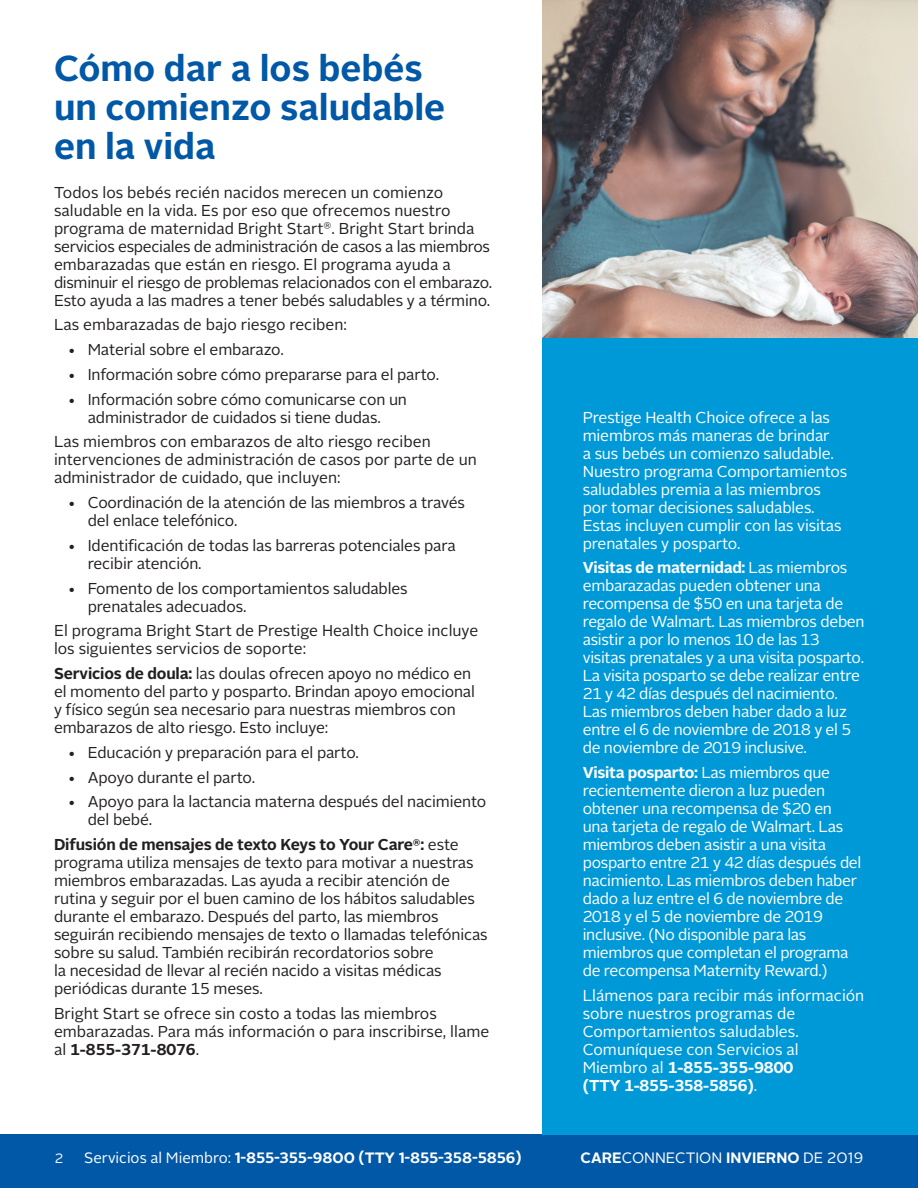
<style>
.page{position:relative;width:918px;height:1188px;background:#fff}
.page>*{position:absolute;margin:0;border:0;box-sizing:border-box;transform-origin:0 0}
.t1{font:700 36px/39px "Alright Sans";color:#0158a6}
.Body{font:15.75px/18px "Alright Sans";letter-spacing:-.01em;color:#231f20}
.Body-2{font:15.75px/18px "Alright Sans";letter-spacing:-.02em;color:#fff}
.Body-3{font:15.75px/18px "Alright Sans";color:#fff}
.t2{font:700 15px "Alright Sans";letter-spacing:-.005em;color:#fff}
.t3{font:15px "Alright Sans";color:#fff}
.t4{font:13.5px "Alright Sans";color:#fff}
.s1{font-weight:700}
.s2{font-weight:400}
</style>
<div class="page">
<div style="left:0;top:1134px;width:918px;height:54px;background:#0158a6"></div>
<div style="left:542px;top:0;width:376px;height:1134px;background:#0099d8"></div>
<img style="left:542px;top:0;width:376px;height:338px">
<p class="t1" style="left:54px;top:49px;width:393px">Cómo dar a los bebés un comienzo saludable en la vida</p>
<p class="Body" style="left:54px;top:183px;width:440px">Todos los bebés recién nacidos merecen un comienzo saludable en la vida. Es por eso que ofrecemos nuestro programa de maternidad Bright Start<sup>®</sup>. Bright Start brinda servicios especiales de administración de casos a las miembros embarazadas que están en riesgo. El programa ayuda a disminuir el riesgo de problemas relacionados con el embarazo.<br>Esto ayuda a las madres a tener bebés saludables y a término.</p>
<p class="Body" style="left:54px;top:316px;width:294px">Las embarazadas de bajo riesgo reciben:</p>
<p class="Body" style="left:68px;top:341px;width:218px">• Material sobre el embarazo.</p>
<p class="Body" style="left:68px;top:366px;width:373px">• Información sobre cómo prepararse para el parto.</p>
<p class="Body" style="left:68px;top:390px;width:341px;text-align:center">• Información sobre cómo comunicarse con un administrador de cuidados si tiene dudas.</p>
<p class="Body" style="left:54px;top:433px;width:424px">Las miembros con embarazos de alto riesgo reciben intervenciones de administración de casos por parte de un administrador de cuidado, que incluyen:</p>
<p class="Body" style="left:88px;top:494px;width:379px;text-indent:-20px">• Coordinación de la atención de las miembros a través del enlace telefónico.</p>
<p class="Body" style="left:88px;top:537px;width:370px;text-indent:-20px">• Identificación de todas las barreras potenciales para recibir atención.</p>
<p class="Body" style="left:88px;top:579px;width:321px;text-indent:-20px">• Fomento de los comportamientos saludables prenatales adecuados.</p>
<p class="Body" style="left:54px;top:622px;width:426px">El programa Bright Start de Prestige Health Choice incluye los siguientes servicios de soporte:</p>
<p class="Body" style="left:54px;top:665px;width:423px"><span class="s1">Servicios de doula:</span> las doulas ofrecen apoyo no médico en el momento del parto y posparto. Brindan apoyo emocional y físico según sea necesario para nuestras miembros con embarazos de alto riesgo. Esto incluye:</p>
<p class="Body" style="left:68px;top:744px;width:293px">• Educación y preparación para el parto.</p>
<p class="Body" style="left:68px;top:768px;width:189px">• Apoyo durante el parto.</p>
<p class="Body" style="left:88px;top:793px;width:400px;text-indent:-20px">• Apoyo para la lactancia materna después del nacimiento del bebé.</p>
<p class="Body" style="left:54px;top:836px;width:435px"><span class="s1">Difusión de mensajes de texto Keys to Your Care</span><sup>®</sup><span class="s1">:</span> este programa utiliza mensajes de texto para motivar a nuestras miembros embarazadas. Las ayuda a recibir atención de rutina y seguir por el buen camino de los hábitos saludables durante el embarazo. Después del parto, las miembros seguirán recibiendo mensajes de texto o llamadas telefónicas sobre su salud. También recibirán recordatorios sobre<br>la necesidad de llevar al recién nacido a visitas médicas periódicas durante 15 meses.</p>
<p class="Body" style="left:54px;top:1005px;width:437px">Bright Start se ofrece sin costo a todas las miembros embarazadas. Para más información o para inscribirse, llame al <span class="s1">1-855-371-8076</span>.</p>
<p class="Body-2" style="left:583px;top:408px;width:266px">Prestige Health Choice ofrece a las miembros más maneras de brindar<br>a sus bebés un comienzo saludable.<br>Nuestro programa Comportamientos saludables premia a las miembros por tomar decisiones saludables.<br>Estas incluyen cumplir con las visitas prenatales y posparto.</p>
<p class="Body-2" style="left:583px;top:559px;width:283px"><span class="s1">Visitas de maternidad:</span> Las miembros embarazadas pueden obtener una recompensa de $50 en una tarjeta de regalo de Walmart. Las miembros deben asistir a por lo menos 10 de las 13 visitas prenatales y a una visita posparto.<br>La visita posparto se debe realizar entre 21 y 42 días después del nacimiento.<br>Las miembros deben haber dado a luz entre el 6 de noviembre de 2018 y el 5 de noviembre de 2019 inclusive.</p>
<p class="Body-2" style="left:583px;top:764px;width:280px"><span class="s1">Visita posparto:</span> Las miembros que recientemente dieron a luz pueden obtener una recompensa de $20 en una tarjeta de regalo de Walmart. Las miembros deben asistir a una visita posparto entre 21 y 42 días después del nacimiento. Las miembros deben haber dado a luz entre el 6 de noviembre de 2018 y el 5 de noviembre de 2019 inclusive. (No disponible para las miembros que completan el programa de recompensa Maternity Reward.)</p>
<p class="Body-3" style="left:583px;top:987px;width:283px">Llámenos para recibir más información sobre nuestros programas de<br>Comportamientos saludables.<br>Comuníquese con Servicios al<br>Miembro al <span class="s1">1-855-355-9800<br>(TTY 1-855-358-5856)</span>.</p>
<p class="t4" style="left:55px;top:1150px;width:10px">2</p>
<p class="t2" style="left:84px;top:1148px;width:439px"><span class="s2">Servicios al Miembro:</span> 1-855-355-9800 (TTY 1-855-358-5856)</p>
<p class="t3" style="left:581px;top:1148px;width:284px"><span class="s1">CARE</span>CONNECTION <span class="s1">INVIERNO</span> DE 2019</p>
</div>
